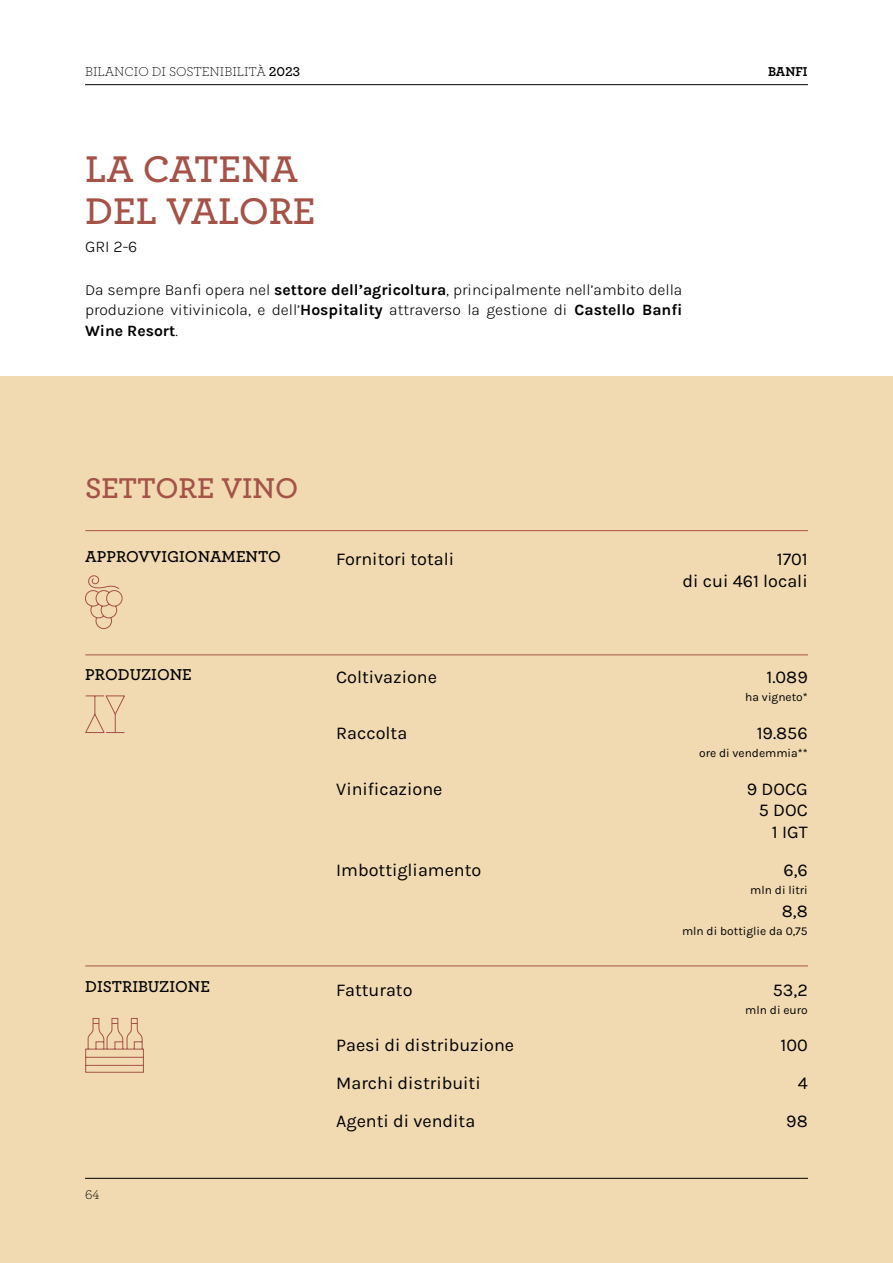
<style>
.page{position:relative;width:893px;height:1263px;background:#fff}
.page>*{position:absolute;margin:0;border:0;box-sizing:border-box;transform-origin:0 0}
.t1{font:600 39px/42px "Archer";color:#a55248}
.t2{font:600 30px "Archer";color:#a55248}
.t3{font:18px/37.8px "Karla";color:#000;text-align:right}
.t4{font:600 16.5px "Archer";color:#000}
.t5{font:300 16.5px "Karla";color:#000}
.t6{font:300 15.75px/20.2px "Karla";color:#000;text-align:justify}
.t7{font:300 13.5px "Archer";color:#000}
.t8{font:700 13.5px "Archer";color:#000}
.t9{font:12px "Karla";color:#000}
.s1{font-weight:600}
.s2{font-weight:700}
</style>
<div class="page">
<div style="left:0;top:376px;width:893px;height:887px;background:#f1dab2"></div>
<hr style="left:85px;top:530px;width:723px;height:1px;background:#a55248">
<hr style="left:85px;top:654px;width:723px;height:1px;background:#a55248">
<hr style="left:85px;top:965px;width:723px;height:1px;background:#a55248">
<svg style="left:85px;top:695px;width:40px;height:38px"></svg>
<svg style="left:85px;top:575px;width:38px;height:54px"></svg>
<svg style="left:85px;top:1018px;width:59px;height:55px"></svg>
<hr style="left:85px;top:84px;width:723px;height:1px;background:#000">
<hr style="left:85px;top:1178px;width:723px;height:1px;background:#000">
<p class="t7" style="left:85px;top:63px;width:118px">BILANCIO DI SOSTEN</p>
<p class="t7" style="left:220px;top:63px;width:82px">IBILITÀ <span class="s1">2023</span></p>
<h1 class="t1" style="left:85px;top:145px;width:232px">LA CATENA<br>DEL VALORE</h1>
<p class="t5" style="left:85px;top:236px;width:54px">GRI 2-6</p>
<p class="t6" style="left:85px;top:279px;width:599px">Da sempre Banfi opera nel <span class="s2">settore dell’agricoltura</span>, principalmente nell’ambito della produzione vitivinicola, e dell’<span class="s2">Hospitality</span> attraverso la gestione di <span class="s2">Castello Banfi Wine Resort</span>.</p>
<h2 class="t2" style="left:85px;top:465px;width:215px">SETTORE VINO</h2>
<p class="t8" style="left:768px;top:61px;width:41px">BANFI</p>
<p class="t4" style="left:85px;top:544px;width:197px">APPROVVIGIONAMENTO</p>
<p class="t3" style="left:336px;top:540px;width:119px">Fornitori totali</p>
<p class="t3" style="left:683px;top:548px;width:127px;line-height:21.6px">1701<br>di cui 461 locali</p>
<p class="t4" style="left:85px;top:662px;width:108px">PRODUZIONE</p>
<p class="t3" style="left:336px;top:657px;width:102px">Coltivazione</p>
<p class="t3" style="left:766px;top:657px;width:43px">1.089</p>
<p class="t9" style="left:745px;top:689px;width:64px">ha vigneto*</p>
<p class="t3" style="left:336px;top:713px;width:73px">Raccolta</p>
<p class="t3" style="left:757px;top:713px;width:53px">19.856</p>
<p class="t9" style="left:699px;top:745px;width:110px">ore di vendemmia**</p>
<p class="t3" style="left:336px;top:769px;width:108px">Vinificazione</p>
<p class="t3" style="left:747px;top:777px;width:62px;line-height:21.6px">9 DOCG<br>5 DOC<br>1 IGT</p>
<p class="t3" style="left:336px;top:850px;width:147px">Imbottigliamento</p>
<p class="t3" style="left:783px;top:850px;width:26px">6,6</p>
<p class="t3" style="left:782px;top:892px;width:27px">8,8</p>
<p class="t9" style="left:750px;top:882px;width:59px">mln di litri</p>
<p class="t9" style="left:682px;top:923px;width:127px">mln di bottiglie da 0,75</p>
<p class="t4" style="left:85px;top:974px;width:126px">DISTRIBUZIONE</p>
<p class="t3" style="left:336px;top:970px;width:78px">Fatturato</p>
<p class="t3" style="left:773px;top:970px;width:36px">53,2</p>
<p class="t9" style="left:745px;top:1002px;width:64px">mln di euro</p>
<p class="t3" style="left:336px;top:1026px;width:179px;text-align:left">Paesi di distribuzione<br>Marchi distribuiti<br>Agenti di vendita</p>
<p class="t3" style="left:780px;top:1026px;width:29px">100<br>4<br>98</p>
<p class="t7" style="left:85px;top:1186px;width:16px">64</p>
</div>
